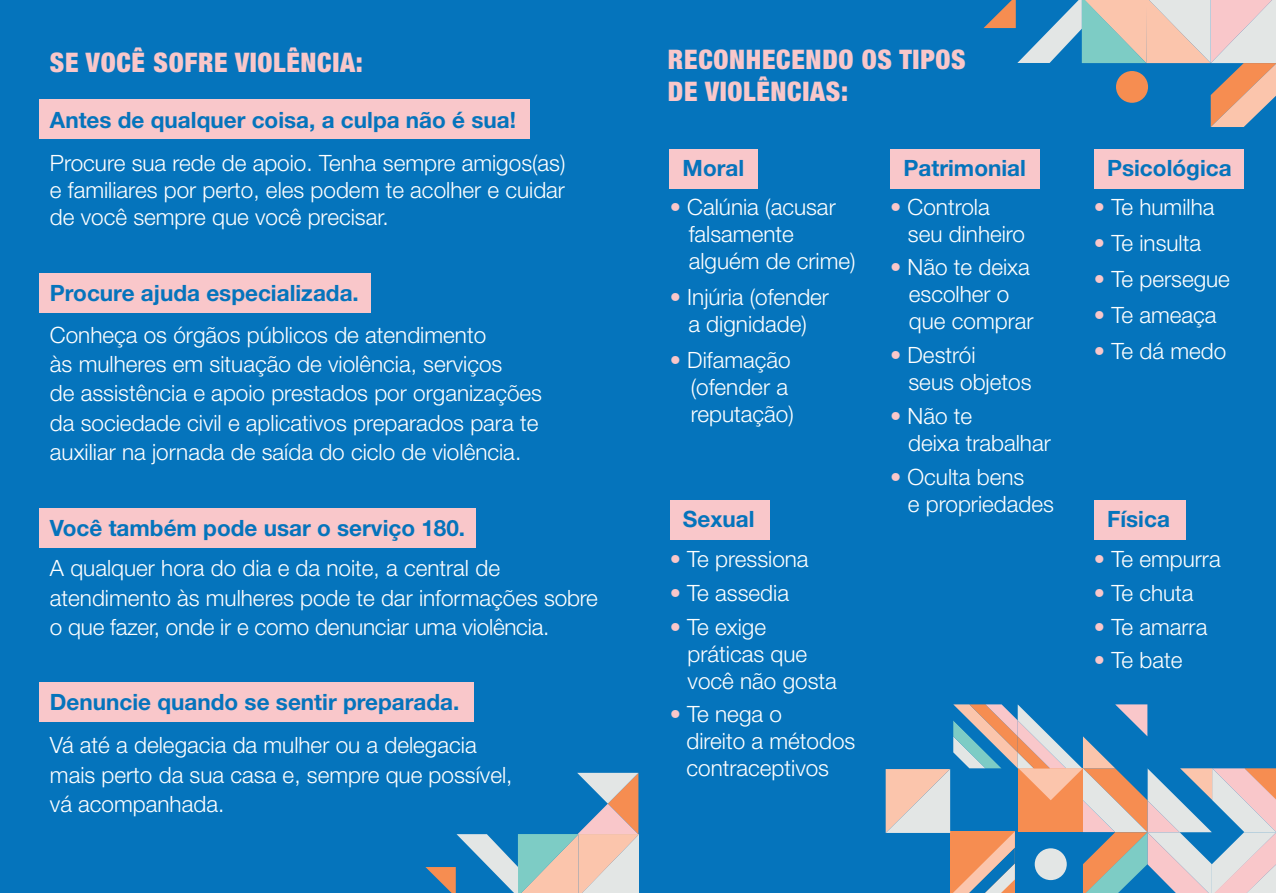
<style>
.page{position:relative;width:1276px;height:893px;background:#fff}
.page>*{position:absolute;margin:0;border:0;box-sizing:border-box;transform-origin:0 0}
.t1{font:900 condensed 27px/31.5px "Helvetica Neue LT Std";letter-spacing:.025em;color:#f9c7ca}
.t2{font:300 22.5px/27px "Helvetica Neue LT Std";color:#fff}
.t3{font:700 22.5px "Helvetica Neue LT Std";color:#0574bc}
.s1{color:#f9c7ca}
</style>
<div class="page">
<div style="left:0;top:0;width:1275px;height:893px;background:#0574bc"></div>
<svg style="left:983px;top:0;width:293px;height:127px"></svg>
<div style="left:1115px;top:71px;width:32px;height:32px;background:#f68d51;border-radius:50%"></div>
<svg style="left:885px;top:704px;width:391px;height:189px"></svg>
<svg style="left:425px;top:773px;width:213px;height:120px"></svg>
<div style="left:39px;top:100px;width:490px;height:39px;background:#f9c7ca"></div>
<div style="left:39px;top:273px;width:332px;height:40px;background:#f9c7ca"></div>
<div style="left:39px;top:508px;width:437px;height:39px;background:#f9c7ca"></div>
<div style="left:39px;top:682px;width:434px;height:40px;background:#f9c7ca"></div>
<div style="left:669px;top:149px;width:88px;height:39px;background:#f9c7ca"></div>
<div style="left:1093px;top:149px;width:150px;height:39px;background:#f9c7ca"></div>
<div style="left:890px;top:149px;width:149px;height:39px;background:#f9c7ca"></div>
<div style="left:669px;top:500px;width:100px;height:40px;background:#f9c7ca"></div>
<div style="left:1093px;top:500px;width:92px;height:40px;background:#f9c7ca"></div>
<p class="t1" style="left:50px;top:46px;width:314px">SE VOCÊ SOFRE VIOLÊNCIA:</p>
<p class="t1" style="left:667px;top:44px;width:299px">RECONHECENDO OS TIPOS<br>DE VIOLÊNCIAS:</p>
<p class="t3" style="left:50px;top:106px;width:467px">Antes de qualquer coisa, a culpa não é sua!</p>
<p class="t2" style="left:50px;top:149px;width:517px;text-align:justify">Procure sua rede de apoio. Tenha sempre amigos(as) e familiares por perto, eles podem te acolher e cuidar de você sempre que você precisar.</p>
<p class="t3" style="left:50px;top:279px;width:310px">Procure ajuda especializada.</p>
<p class="t2" style="left:50px;top:320px;width:493px;line-height:29.2px">Conheça os órgãos públicos de atendimento<br>às mulheres em situação de violência, serviços<br>de assistência e apoio prestados por organizações da sociedade civil e aplicativos preparados para te auxiliar na jornada de saída do ciclo de violência.</p>
<p class="t3" style="left:50px;top:514px;width:417px">Você também pode usar o serviço 180.</p>
<p class="t2" style="left:50px;top:553px;width:549px;line-height:29.2px">A qualquer hora do dia e da noite, a central de atendimento às mulheres pode te dar informações sobre o que fazer, onde ir e como denunciar uma violência.</p>
<p class="t3" style="left:50px;top:688px;width:411px">Denuncie quando se sentir preparada.</p>
<p class="t2" style="left:50px;top:730px;width:464px;line-height:29.2px">Vá até a delegacia da mulher ou a delegacia mais perto da sua casa e, sempre que possível, vá acompanhada.</p>
<p class="t3" style="left:682px;top:154px;width:63px">Moral</p>
<p class="t2" style="left:688px;top:193px;width:168px;text-indent:-19px"><span class="s1">•</span> Calúnia (acusar falsamente alguém de crime)</p>
<p class="t2" style="left:669px;top:283px;width:161px;text-align:center"><span class="s1">•</span> Injúria (ofender a dignidade)</p>
<p class="t2" style="left:690px;top:346px;width:104px;text-indent:-21px"><span class="s1">•</span> Difamação (ofender a reputação)</p>
<p class="t3" style="left:682px;top:505px;width:73px">Sexual</p>
<p class="t2" style="left:669px;top:545px;width:140px"><span class="s1">•</span> Te pressiona</p>
<p class="t2" style="left:669px;top:579px;width:121px"><span class="s1">•</span> Te assedia</p>
<p class="t2" style="left:687px;top:613px;width:151px;text-indent:-18px"><span class="s1">•</span> Te exige práticas que você não gosta</p>
<p class="t2" style="left:686px;top:700px;width:170px;text-indent:-17px"><span class="s1">•</span> Te nega o<br>direito a métodos contraceptivos</p>
<p class="t3" style="left:903px;top:154px;width:124px">Patrimonial</p>
<p class="t2" style="left:907px;top:193px;width:119px;text-indent:-18px"><span class="s1">•</span> Controla seu dinheiro</p>
<p class="t2" style="left:908px;top:253px;width:126px;text-indent:-19px"><span class="s1">•</span> Não te deixa escolher o que comprar</p>
<p class="t2" style="left:908px;top:341px;width:124px;text-indent:-18px"><span class="s1">•</span> Destrói<br>seus objetos</p>
<p class="t2" style="left:908px;top:402px;width:144px;text-indent:-18px"><span class="s1">•</span> Não te<br>deixa trabalhar</p>
<p class="t2" style="left:907px;top:463px;width:147px;text-indent:-18px"><span class="s1">•</span> Oculta bens<br>e propriedades</p>
<p class="t3" style="left:1106px;top:154px;width:126px">Psicológica</p>
<p class="t2" style="left:1093px;top:193px;width:122px"><span class="s1">•</span> Te humilha</p>
<p class="t2" style="left:1093px;top:229px;width:109px"><span class="s1">•</span> Te insulta</p>
<p class="t2" style="left:1093px;top:265px;width:137px"><span class="s1">•</span> Te persegue</p>
<p class="t2" style="left:1093px;top:301px;width:124px"><span class="s1">•</span> Te ameaça</p>
<p class="t2" style="left:1093px;top:337px;width:134px"><span class="s1">•</span> Te dá medo</p>
<p class="t3" style="left:1106px;top:505px;width:64px">Física</p>
<p class="t2" style="left:1093px;top:545px;width:128px"><span class="s1">•</span> Te empurra</p>
<p class="t2" style="left:1093px;top:579px;width:101px"><span class="s1">•</span> Te chuta</p>
<p class="t2" style="left:1093px;top:613px;width:115px"><span class="s1">•</span> Te amarra</p>
<p class="t2" style="left:1093px;top:646px;width:90px"><span class="s1">•</span> Te bate</p>
</div>
